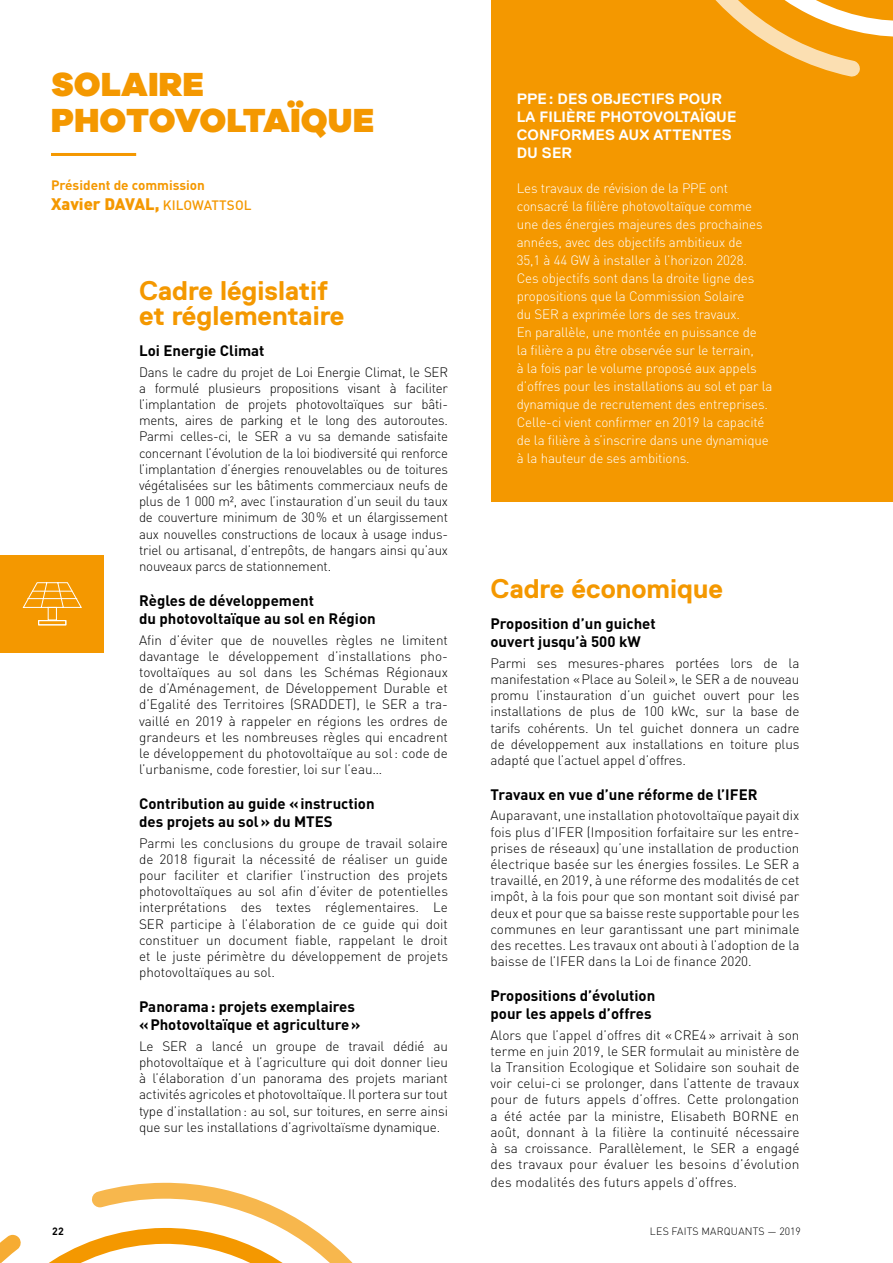
<style>
.page{position:relative;width:893px;height:1263px;background:#fff}
.page>*{position:absolute;margin:0;border:0;box-sizing:border-box;transform-origin:0 0}
.t1{font:900 34.5px/36px "Galano Grotesque";letter-spacing:.01em;color:#f49800}
.t2{font:700 27px/25.5px "Replica Pro";color:#f49800}
.t3{font:900 16.5px "DIN Pro";color:#f49800}
.t4{font:700 15px/18px "DIN Pro";color:#000}
.t5{font:700 15px/18px "Replica Pro";letter-spacing:.01em;color:#fff}
.t6{font:300 13.5px/16.2px "DIN Pro";color:#000;text-align:justify}
.t7{font:300 13.5px/18px "DIN Pro";letter-spacing:-.01em;color:#fff}
.t8{font:700 13.5px "DIN Pro";color:#f49800}
.t9{font:300 10.5px "DIN Pro";letter-spacing:.02em;color:#000}
.t10{font:700 10.5px "DIN Pro";color:#000}
.s1{font-weight:500;font-size:13.5px}
</style>
<div class="page">
<div style="left:491px;top:0;width:402px;height:502px;background:#f49800"></div>
<hr style="left:51px;top:153px;width:85px;height:3px;background:#f49800">
<div style="left:0;top:555px;width:103px;height:98px;background:#f49800"></div>
<svg style="left:22px;top:582px;width:60px;height:39px"></svg>
<div style="left:38px;top:620px;width:28px;height:5px;border:1px solid #fff"></div>
<svg style="left:715px;top:0;width:178px;height:77px"></svg>
<svg style="left:0;top:1235px;width:21px;height:28px"></svg>
<svg style="left:49px;top:1182px;width:304px;height:81px"></svg>
<h1 class="t1" style="left:51px;top:65px;width:324px">SOLAIRE<br>PHOTOVOLTAÏQUE</h1>
<p class="t8" style="left:51px;top:176px;width:155px">Président de commission</p>
<p class="t3" style="left:51px;top:193px;width:202px">Xavier DAVAL, <span class="s1">KILOWATTSOL</span></p>
<h2 class="t2" style="left:139px;top:278px;width:207px">Cadre législatif et réglementaire</h2>
<p class="t4" style="left:139px;top:341px;width:127px">Loi Energie Climat</p>
<p class="t6" style="left:139px;top:362px;width:310px">Dans le cadre du projet de Loi Energie Climat, le SER a formulé plusieurs propositions visant à faciliter l’implantation de projets photovoltaïques sur bâti&shy;ments, aires de parking et le long des autoroutes.<br>Parmi celles-ci, le SER a vu sa demande satisfaite concernant l’évolution de la loi biodiversité qui renforce l’implantation d’énergies renouvelables ou de toitures végétalisées sur les bâtiments commerciaux neufs de plus de 1 000 m², avec l’instauration d’un seuil du taux de couverture minimum de 30% et un élargissement aux nouvelles constructions de locaux à usage indus&shy;triel ou artisanal, d’entrepôts, de hangars ainsi qu’aux nouveaux parcs de stationnement.</p>
<p class="t4" style="left:139px;top:591px;width:238px">Règles de développement<br>du photovoltaïque au sol en Région</p>
<p class="t6" style="left:139px;top:630px;width:310px">Afin d’éviter que de nouvelles règles ne limitent davantage le développement d’installations pho&shy;tovoltaïques au sol dans les Schémas Régionaux de d’Aménagement, de Développement Durable et d’Egalité des Territoires (SRADDET), le SER a tra&shy;vaillé en 2019 à rappeler en régions les ordres de grandeurs et les nombreuses règles qui encadrent le développement du photovoltaïque au sol: code de l’urbanisme, code forestier, loi sur l’eau…</p>
<p class="t4" style="left:139px;top:794px;width:237px">Contribution au guide «instruction des projets au sol» du MTES</p>
<p class="t6" style="left:139px;top:833px;width:310px">Parmi les conclusions du groupe de travail solaire de 2018 figurait la nécessité de réaliser un guide pour faciliter et clarifier l’instruction des projets photovoltaïques au sol afin d’éviter de potentielles interprétations des textes réglementaires. Le SER participe à l’élaboration de ce guide qui doit constituer un document fiable, rappelant le droit et le juste périmètre du développement de projets photovoltaïques au sol.</p>
<p class="t4" style="left:139px;top:997px;width:223px">Panorama: projets exemplaires «Photovoltaïque et agriculture»</p>
<p class="t6" style="left:139px;top:1036px;width:310px">Le SER a lancé un groupe de travail dédié au photovoltaïque et à l’agriculture qui doit donner lieu à l’élaboration d’un panorama des projets mariant activités agricoles et photovoltaïque. Il portera sur tout type d’installation: au sol, sur toitures, en serre ainsi que sur les installations d’agrivoltaïsme dynamique.</p>
<p class="t5" style="left:517px;top:90px;width:221px">PPE: DES OBJECTIFS POUR<br>LA FILIÈRE PHOTOVOLTAÏQUE<br>CONFORMES AUX ATTENTES<br>DU SER</p>
<p class="t7" style="left:517px;top:178px;width:257px">Les travaux de révision de la PPE ont consacré la filière photovoltaïque comme une des énergies majeures des prochaines années, avec des objectifs ambitieux de<br>35,1 à 44 GW à installer à l’horizon 2028.<br>Ces objectifs sont dans la droite ligne des propositions que la Commission Solaire<br>du SER a exprimée lors de ses travaux.<br>En parallèle, une montée en puissance de<br>la filière a pu être observée sur le terrain,<br>à la fois par le volume proposé aux appels d’offres pour les installations au sol et par la dynamique de recrutement des entreprises.<br>Celle-ci vient confirmer en 2019 la capacité de la filière à s’inscrire dans une dynamique à la hauteur de ses ambitions.</p>
<h2 class="t2" style="left:490px;top:576px;width:234px">Cadre économique</h2>
<p class="t4" style="left:490px;top:614px;width:167px">Proposition d’un guichet ouvert jusqu’à 500 kW</p>
<p class="t6" style="left:490px;top:653px;width:310px">Parmi ses mesures-phares portées lors de la manifestation «Place au Soleil», le SER a de nouveau promu l’instauration d’un guichet ouvert pour les installations de plus de 100 kWc, sur la base de tarifs cohérents. Un tel guichet donnera un cadre de développement aux installations en toiture plus adapté que l’actuel appel d’offres.</p>
<p class="t4" style="left:490px;top:785px;width:269px">Travaux en vue d’une réforme de l’IFER</p>
<p class="t6" style="left:490px;top:806px;width:310px">Auparavant, une installation photovoltaïque payait dix fois plus d’IFER (Imposition forfaitaire sur les entre&shy;prises de réseaux) qu’une installation de production électrique basée sur les énergies fossiles. Le SER a travaillé, en 2019, à une réforme des modalités de cet impôt, à la fois pour que son montant soit divisé par deux et pour que sa baisse reste supportable pour les communes en leur garantissant une part minimale des recettes. Les travaux ont abouti à l’adoption de la baisse de l’IFER dans la Loi de finance 2020.</p>
<p class="t4" style="left:490px;top:986px;width:166px">Propositions d’évolution pour les appels d’offres</p>
<p class="t6" style="left:490px;top:1025px;width:310px">Alors que l’appel d’offres dit «CRE4» arrivait à son terme en juin 2019, le SER formulait au ministère de la Transition Ecologique et Solidaire son souhait de voir celui-ci se prolonger, dans l’attente de travaux pour de futurs appels d’offres. Cette prolongation a été actée par la ministre, Elisabeth BORNE en août, donnant à la filière la continuité nécessaire à sa croissance. Parallèlement, le SER a engagé des travaux pour évaluer les besoins d’évolution</p>
<p class="t6" style="left:490px;top:1173px;width:248px">des modalités des futurs appels d’offres.</p>
<p class="t10" style="left:52px;top:1224px;width:13px">22</p>
<p class="t9" style="left:650px;top:1223px;width:152px">LES FAITS MARQUANTS — 2019</p>
</div>
